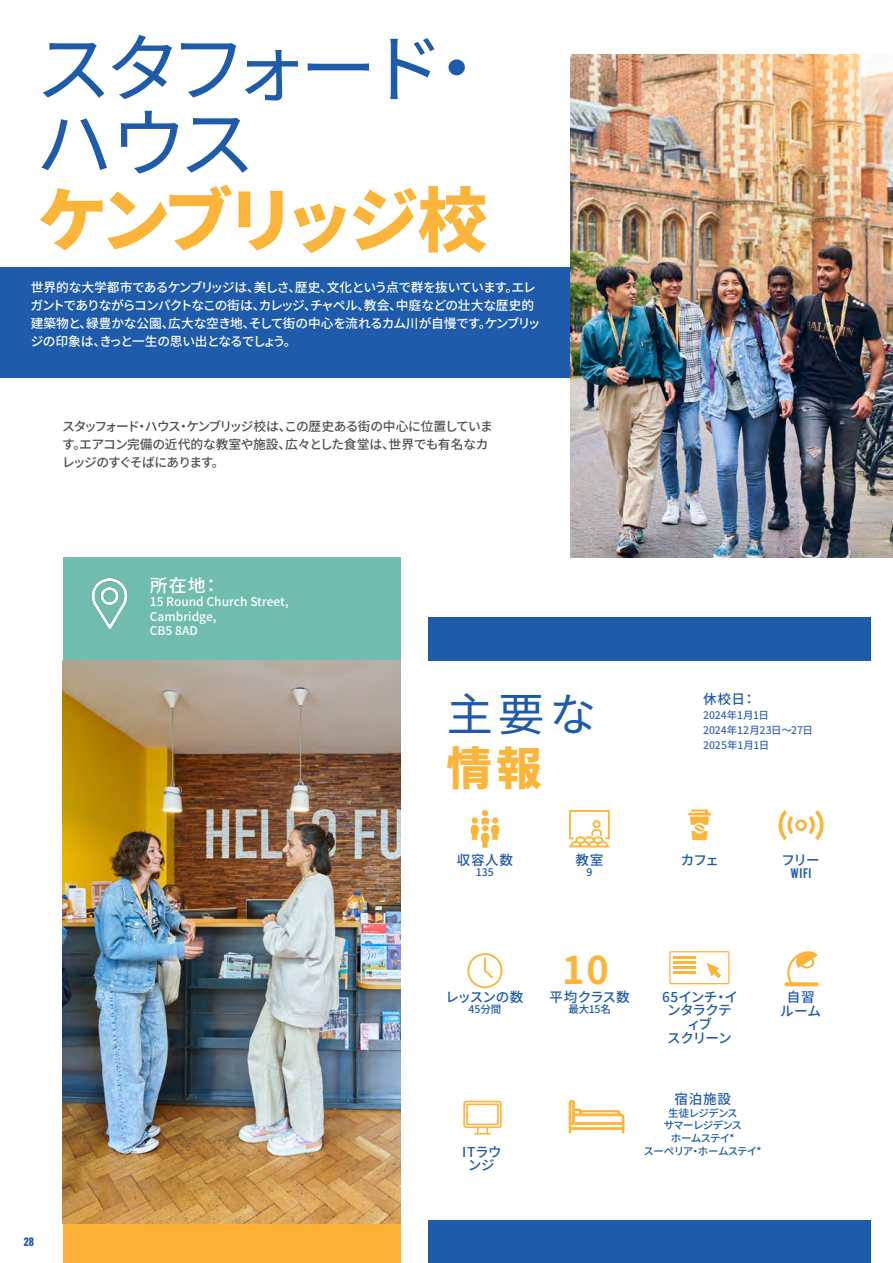
<style>
.page{position:relative;width:893px;height:1263px;background:#fff}
.page>*{position:absolute;margin:0;border:0;box-sizing:border-box;transform-origin:0 0}
.t1{font:75px/75px "Source Han Sans JP";letter-spacing:-.115em;color:#1e5baa}
.t2{font:800 70.05px "Source Han Sans JP";letter-spacing:-.105em;color:#fcb53b}
.t3{font:45.45px/54px "Source Han Sans JP";color:#1e5baa}
.t4{font:700 38.1px "Source Han Sans JP";color:#fcb53b}
.t5{font:500 18px "Source Han Sans JP";color:#fff}
.t6{font:500 13.65px/13.6px "Source Han Sans JP";letter-spacing:-.02em;color:#1e5baa;text-align:center}
.t7{font:500 13.65px/13.6px "Source Han Sans JP";letter-spacing:-.05em;color:#1e5baa;text-align:center}
.t8{font:600 13.65px/13.6px "Alternate Gothic Cond ATF";color:#1e5baa;text-align:center}
.t9{font:500 12.75px/18px "Source Han Sans JP";letter-spacing:-.045em;color:#fff}
.t10{font:500 12.75px/18px "Source Han Sans JP";letter-spacing:-.045em;color:#4f5252}
.t11{font:500 12px "Source Han Sans JP";color:#fff}
.t12{font:800 12px "Alternate Gothic Cond ATF";color:#1e5baa}
.t13{font:500 10.5px "Source Han Sans JP";letter-spacing:-.07em;color:#175d9e}
.t14{font:500 10.5px "Source Han Sans JP";letter-spacing:-.005em;color:#3966b1}
.t15{font:500 10.5px "Source Han Sans JP";color:#1e5baa}
.s1{font-weight:800;color:#fcb53b}
.s2{font-family:"Source Han Sans JP";font-weight:500}
</style>
<div class="page">
<div style="left:795px;top:819px;width:12px;height:12px;border:3px solid #fcb53b;border-radius:50%"></div>
<svg style="left:809px;top:810px;width:15px;height:30px"></svg>
<svg style="left:779px;top:810px;width:14px;height:30px"></svg>
<svg style="left:470px;top:810px;width:30px;height:38px"></svg>
<svg style="left:569px;top:810px;width:41px;height:38px"></svg>
<svg style="left:467px;top:953px;width:36px;height:36px"></svg>
<div style="left:669px;top:951px;width:60px;height:33px;border:1px solid #fcb53b;border-radius:2px"></div>
<svg style="left:706px;top:963px;width:15px;height:15px"></svg>
<hr style="left:673px;top:956px;width:23px;height:3px;background:#fcb53b">
<hr style="left:673px;top:961px;width:23px;height:3px;background:#fcb53b">
<hr style="left:673px;top:966px;width:23px;height:3px;background:#fcb53b">
<hr style="left:673px;top:971px;width:23px;height:3px;background:#fcb53b">
<svg style="left:784px;top:951px;width:35px;height:35px"></svg>
<svg style="left:463px;top:1100px;width:39px;height:35px"></svg>
<svg style="left:688px;top:809px;width:23px;height:31px"></svg>
<div style="left:0;top:268px;width:741px;height:110px;background:#1e5baa"></div>
<div style="left:63px;top:557px;width:337px;height:104px;background:#70bdb0"></div>
<img style="left:91px;top:578px;width:37px;height:50px">
<div style="left:63px;top:1221px;width:337px;height:42px;background:#ffb238"></div>
<div style="left:428px;top:1221px;width:442px;height:42px;background:#1e5baa"></div>
<div style="left:428px;top:617px;width:442px;height:43px;background:#1e5baa"></div>
<img style="left:63px;top:660px;width:337px;height:563px">
<img style="left:570px;top:54px;width:323px;height:503px">
<svg style="left:568px;top:1100px;width:57px;height:33px"></svg>
<p class="t1" style="left:35px;top:32px;width:462px">スタフォード・ハウス</p>
<p class="t2" style="left:38px;top:181px;width:451px">ケンブリッジ校</p>
<p class="t9" style="left:31px;top:279px;width:511px">世界的な大学都市であるケンブリッジは、美しさ、歴史、文化という点で群を抜いています。エレガントでありながらコンパクトなこの街は、カレッジ、チャペル、教会、中庭などの壮大な歴史的建築物と、緑豊かな公園、広大な空き地、そして街の中心を流れるカム川が自慢です。ケンブリッジの印象は、きっと一生の思い出となるでしょう。</p>
<p class="t10" style="left:62px;top:418px;width:432px">スタッフォード・ハウス・ケンブリッジ校は、この歴史ある街の中心に位置しています。エアコン完備の近代的な教室や施設、広々とした食堂は、世界でも有名なカレッジのすぐそばにあります。</p>
<p class="t5" style="left:150px;top:575px;width:72px">所在地：</p>
<p class="t11" style="left:150px;top:595px;width:140px">15 Round Church Street,</p>
<p class="t11" style="left:150px;top:610px;width:68px">Cambridge,</p>
<p class="t11" style="left:150px;top:624px;width:49px">CB5 8AD</p>
<p class="t12" style="left:24px;top:1234px;width:12px">28</p>
<p class="t3" style="left:446px;top:688px;width:151px">主要な<span class="s1">情報</span></p>
<p class="t6" style="left:703px;top:692px;width:55px">休校日：</p>
<p class="t14" style="left:703px;top:709px;width:67px">2024年1月1日</p>
<p class="t14" style="left:703px;top:724px;width:111px">2024年12月23日～27日</p>
<p class="t14" style="left:703px;top:739px;width:68px">2025年1月1日</p>
<p class="t6" style="left:457px;top:853px;width:58px">収容人数</p>
<p class="t15" style="left:476px;top:866px;width:19px">135</p>
<p class="t6" style="left:575px;top:853px;width:29px">教室</p>
<p class="t15" style="left:586px;top:866px;width:7px">9</p>
<p class="t6" style="left:681px;top:853px;width:39px">カフェ</p>
<p class="t8" style="left:781px;top:853px;width:40px"><span class="s2">フリー<br></span>WIFI</p>
<p class="t6" style="left:446px;top:990px;width:79px">レッスンの数</p>
<p class="t15" style="left:468px;top:1003px;width:34px">45分間</p>
<p class="t6" style="left:462px;top:1145px;width:41px">ITラウンジ</p>
<p class="t4" style="left:562px;top:948px;width:48px">10</p>
<p class="t6" style="left:550px;top:990px;width:82px">平均クラス数</p>
<p class="t15" style="left:568px;top:1003px;width:44px">最大15名</p>
<p class="t7" style="left:662px;top:990px;width:77px">65インチ・インタラクティブ</p>
<p class="t6" style="left:667px;top:1031px;width:66px">スクリーン</p>
<p class="t6" style="left:674px;top:1093px;width:58px">宿泊施設</p>
<p class="t13" style="left:668px;top:1107px;width:71px">生徒レジデンス</p>
<p class="t13" style="left:664px;top:1120px;width:80px">サマーレジデンス</p>
<p class="t13" style="left:671px;top:1132px;width:65px">ホームステイ*</p>
<p class="t13" style="left:643px;top:1145px;width:119px">スーペリア・ホームステイ*</p>
<p class="t6" style="left:787px;top:990px;width:29px">自習</p>
<p class="t6" style="left:780px;top:1004px;width:42px">ルーム</p>
</div>
